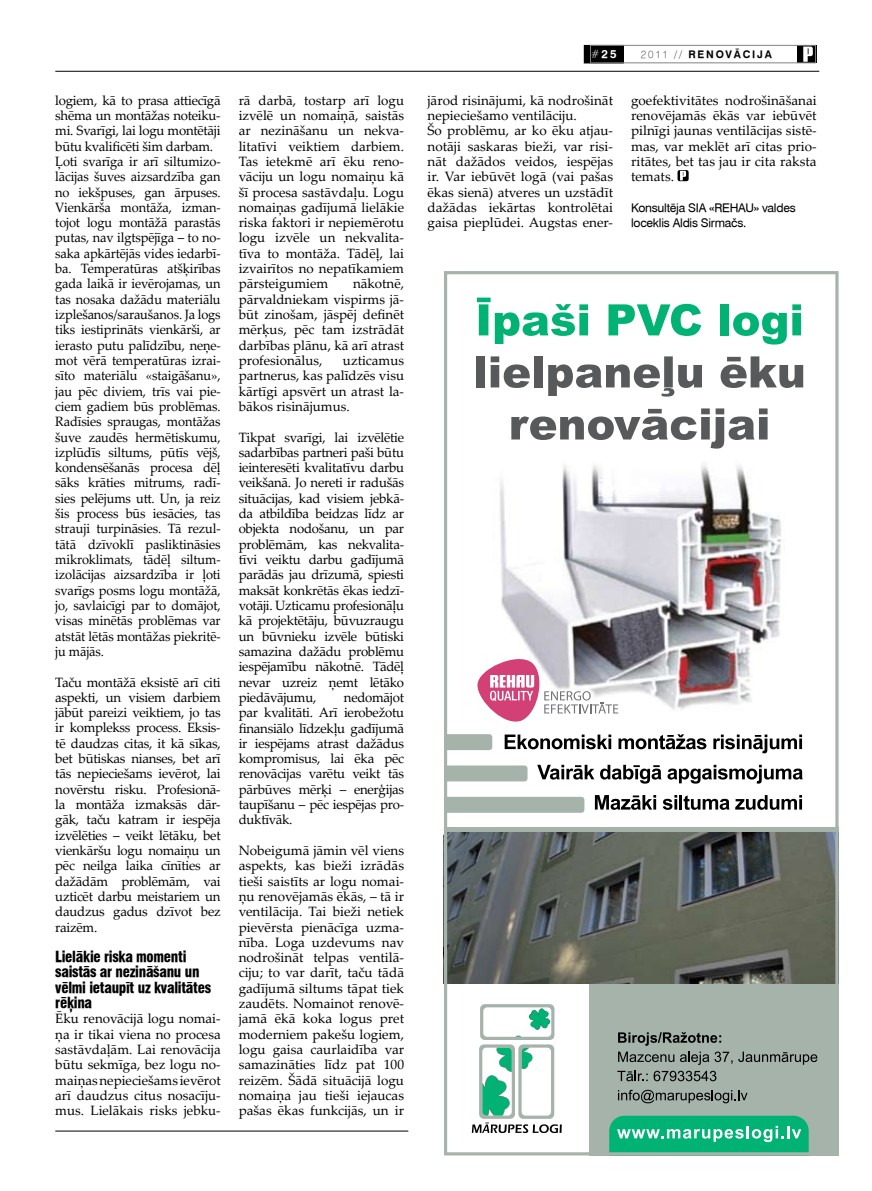
<style>
.page{position:relative;width:872px;height:1191px;background:#fff}
.page>*{position:absolute;margin:0;border:0;box-sizing:border-box;transform-origin:0 0}
.t1{font:15px/15.3px "Heraldica Bk Cn Baltic Normal";letter-spacing:-.02em;color:#000}
.t2{font:13.5px/15.3px "Palatino Linotype";letter-spacing:-.01em;color:#000;text-align:justify}
.t3{font:12px/15px "Heraldica Baltic Normal";letter-spacing:-.02em;color:#000}
.t4{font:700 11.7px "Heraldica Baltic";color:#fff}
.t5{font:700 10.5px "Heraldica Baltic";letter-spacing:.17em;color:#000}
.s1{font-family:"Heraldica Th Baltic Normal";font-weight:400}
</style>
<div class="page">
<svg style="left:444px;top:271px;width:394px;height:884px"></svg>
<svg style="left:477px;top:651px;width:141px;height:77px"></svg>
<div style="left:677px;top:170px;width:11px;height:11px;background:#000;border-radius:2px"></div>
<svg style="left:680px;top:171px;width:6px;height:9px"></svg>
<hr style="left:55px;top:71px;width:764px;height:1px;background:#000">
<hr style="left:55px;top:1130px;width:353px;height:1px;background:#000">
<svg style="left:797px;top:45px;width:20px;height:18px"></svg>
<svg style="left:803px;top:47px;width:9px;height:14px"></svg>
<div style="left:584px;top:45px;width:39px;height:18px;background:#000"></div>
<div style="left:590px;top:45px;width:225px;height:18px;border:1px solid #808285"></div>
<p class="t2" style="left:55px;top:92px;width:167px;text-align:left">logiem, kā to prasa attiecīgā shēma un montāžas noteiku&shy;mi. Svarīgi, lai logu montētāji būtu kvalificēti šim darbam.<br>Ļoti svarīga ir arī siltumizo&shy;lācijas šuves aizsardzība gan no iekšpuses, gan ārpuses.<br>Vienkārša montāža, izman&shy;tojot logu montāžā parastās putas, nav ilgtspējīga – to no&shy;saka apkārtējās vides iedarbī&shy;ba. Temperatūras atšķirības gada laikā ir ievērojamas, un tas nosaka dažādu materiālu izplešanos/saraušanos. Ja logs tiks iestiprināts vienkārši, ar ierasto putu palīdzību, neņe&shy;mot vērā temperatūras izrai&shy;sīto materiālu «staigāšanu», jau pēc diviem, trīs vai pie&shy;ciem gadiem būs problēmas.<br>Radīsies spraugas, montāžas šuve zaudēs hermētiskumu, izplūdīs siltums, pūtīs vējš, kondensēšanās procesa dēļ sāks krāties mitrums, radī&shy;sies pelējums utt. Un, ja reiz šis process būs iesācies, tas strauji turpināsies. Tā rezul&shy;tātā dzīvoklī pasliktināsies mikroklimats, tādēļ siltum&shy;izolācijas aizsardzība ir ļoti svarīgs posms logu montāžā, jo, savlaicīgi par to domājot, visas minētās problēmas var atstāt lētās montāžas piekritē&shy;ju mājās.</p>
<p class="t2" style="left:55px;top:674px;width:167px">Taču montāžā eksistē arī citi aspekti, un visiem darbiem jābūt pareizi veiktiem, jo tas ir komplekss process. Eksis&shy;tē daudzas citas, it kā sīkas, bet būtiskas nianses, bet arī tās nepieciešams ievērot, lai novērstu risku. Profesionā&shy;la montāža izmaksās dār&shy;gāk, taču katram ir iespēja izvēlēties – veikt lētāku, bet vienkāršu logu nomaiņu un pēc neilga laika cīnīties ar dažādām problēmām, vai uzticēt darbu meistariem un daudzus gadus dzīvot bez raizēm.</p>
<p class="t1" style="left:55px;top:949px;width:157px">Lielākie riska momenti saistās ar nezināšanu un vēlmi ietaupīt uz kvalitātes rēķina</p>
<p class="t2" style="left:55px;top:1010px;width:167px">Ēku renovācijā logu nomai&shy;ņa ir tikai viena no procesa sastāvdaļām. Lai renovācija būtu sekmīga, bez logu no&shy;maiņas nepieciešams ievērot arī daudzus citus nosacīju&shy;mus. Lielākais risks jebku-</p>
<p class="t2" style="left:239px;top:92px;width:167px">rā darbā, tostarp arī logu izvēlē un nomaiņā, saistās ar nezināšanu un nekva&shy;litatīvi veiktiem darbiem.<br>Tas ietekmē arī ēku reno&shy;vāciju un logu nomaiņu kā šī procesa sastāvdaļu. Logu nomaiņas gadījumā lielākie riska faktori ir nepiemērotu logu izvēle un nekvalita&shy;tīva to montāža. Tādēļ, lai izvairītos no nepatīkamiem pārsteigumiem</p>
<p class="t2" style="left:239px;top:276px;width:167px;text-indent:114px">nākotnē, pārvaldniekam vispirms jā&shy;būt zinošam, jāspēj definēt mērķus, pēc tam izstrādāt darbības plānu, kā arī atrast profesionālus,</p>
<p class="t2" style="left:239px;top:352px;width:167px;text-indent:104px">uzticamus partnerus, kas palīdzēs visu kārtīgi apsvērt un atrast la&shy;bākos risinājumus.</p>
<p class="t2" style="left:239px;top:429px;width:167px">Tikpat svarīgi, lai izvēlētie sadarbības partneri paši būtu ieinteresēti kvalitatīvu darbu veikšanā. Jo nereti ir radušās situācijas, kad visiem jebkā&shy;da atbildība beidzas līdz ar objekta nodošanu, un par problēmām, kas nekvalita&shy;tīvi veiktu darbu gadījumā parādās jau drīzumā, spiesti maksāt konkrētās ēkas iedzī&shy;votāji. Uzticamu profesionāļu kā projektētāju, būvuzraugu un būvnieku izvēle būtiski samazina dažādu problēmu iespējamību nākotnē. Tādēļ nevar uzreiz ņemt lētāko piedāvājumu,</p>
<p class="t2" style="left:239px;top:689px;width:167px;text-indent:105px">nedomājot par kvalitāti. Arī ierobežotu finansiālo līdzekļu gadījumā ir iespējams atrast dažādus kompromisus, lai ēka pēc renovācijas varētu veikt tās pārbūves mērķi – enerģijas taupīšanu – pēc iespējas pro&shy;duktīvāk.</p>
<p class="t2" style="left:239px;top:842px;width:167px">Nobeigumā jāmin vēl viens aspekts, kas bieži izrādās tieši saistīts ar logu nomai&shy;ņu renovējamās ēkās, – tā ir ventilācija. Tai bieži netiek pievērsta pienācīga uzma&shy;nība. Loga uzdevums nav nodrošināt telpas ventilā&shy;ciju; to var darīt, taču tādā gadījumā siltums tāpat tiek zaudēts. Nomainot renovē&shy;jamā ēkā koka logus pret moderniem pakešu logiem, logu gaisa caurlaidība var samazināties līdz pat 100 reizēm. Šādā situācijā logu nomaiņa jau tieši iejaucas pašas ēkas funkcijās, un ir</p>
<p class="t4" style="left:590px;top:46px;width:27px"><span class="s1">#</span>25</p>
<p class="t5" style="left:641px;top:47px;width:132px"><span class="s1">2011 //</span> RENOVĀCIJA</p>
<p class="t2" style="left:427px;top:92px;width:187px;text-align:left">jārod risinājumi, kā nodrošināt nepieciešamo ventilāciju.<br>Šo problēmu, ar ko ēku atjau&shy;notāji saskaras bieži, var risi&shy;nāt dažādos veidos, iespējas ir. Var iebūvēt logā (vai pašas ēkas sienā) atveres un uzstādīt dažādas iekārtas kontrolētai gaisa pieplūdei. Augstas ener-</p>
<p class="t2" style="left:631px;top:92px;width:187px">goefektivitātes nodrošināšanai renovējamās ēkās var iebūvēt pilnīgi jaunas ventilācijas sistē&shy;mas, var meklēt arī citas prio&shy;ritātes, bet tas jau ir cita raksta temats.</p>
<p class="t3" style="left:631px;top:200px;width:166px">Konsultēja SIA «REHAU» valdes loceklis Aldis Sirmačs.</p>
</div>
